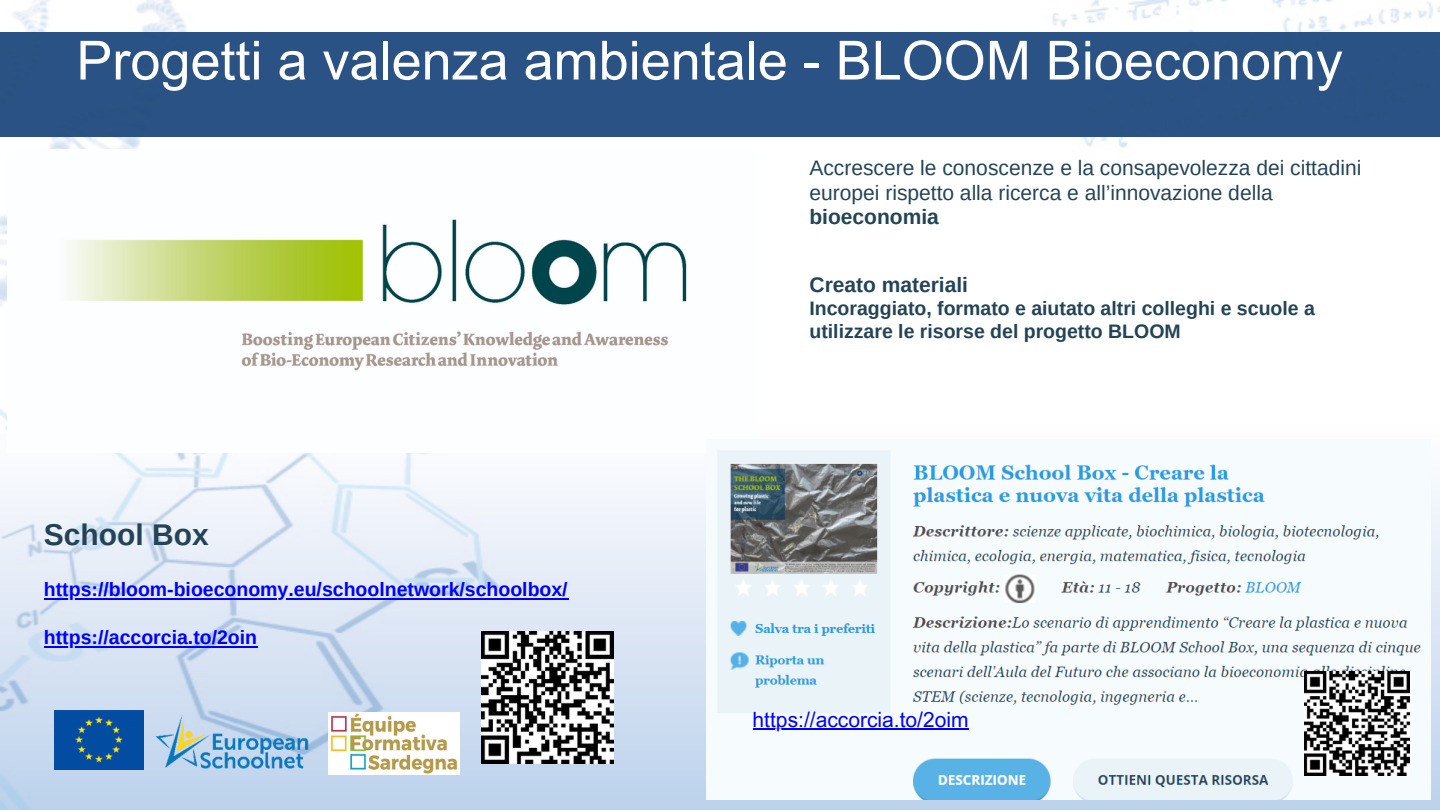
<style>
.page{position:relative;width:1440px;height:810px;background:#fff}
.page>*{position:absolute;margin:0;border:0;box-sizing:border-box;transform-origin:0 0}
.t1{font:54px "Arial MT Pro";color:#fff}
.t2{font:700 30px "Arimo";color:#234457}
.t3{font:21px/24.8px "Arimo";color:#234457}
.t4{font:700 21px "Arimo";color:#234457}
.t5{font:21px "Arial MT Pro";color:#00f}
.t6{font:700 19.5px/23.2px "Arimo";color:#234457}
.t7{font:700 19.5px "Arimo";color:#00f}
</style>
<div class="page">
<img style="left:0;top:0;width:1440px;height:810px">
<img style="left:55px;top:711px;width:88px;height:58px">
<img style="left:149px;top:707px;width:165px;height:67px">
<div style="left:0;top:32px;width:1440px;height:105px;background:#2b5284"></div>
<img style="left:7px;top:150px;width:751px;height:303px">
<img style="left:706px;top:439px;width:725px;height:360px">
<hr style="left:753px;top:729px;width:216px;height:1px;background:#00f">
<img style="left:1305px;top:672px;width:104px;height:104px">
<hr style="left:44px;top:598px;width:524px;height:1px;background:#00f">
<hr style="left:44px;top:646px;width:213px;height:1px;background:#00f">
<img style="left:482px;top:632px;width:132px;height:132px">
<img style="left:328px;top:712px;width:131px;height:63px">
<h1 class="t1" style="left:76px;top:40px;width:1268px">Progetti a valenza ambientale - BLOOM Bioeconomy</h1>
<p class="t3" style="left:810px;top:155px;width:553px">Accrescere le conoscenze e la consapevolezza dei cittadini europei rispetto alla ricerca e all’innovazione della</p>
<p class="t4" style="left:810px;top:205px;width:131px">bioeconomia</p>
<h2 class="t2" style="left:44px;top:518px;width:166px">School Box</h2>
<p class="t7" style="left:44px;top:579px;width:525px">https://bloom-bioeconomy.eu/schoolnetwork/schoolbox/</p>
<p class="t7" style="left:44px;top:627px;width:215px">https://accorcia.to/2oin</p>
<p class="t4" style="left:810px;top:273px;width:160px">Creato materiali</p>
<p class="t6" style="left:810px;top:297px;width:507px">Incoraggiato, formato e aiutato altri colleghi e scuole a utilizzare le risorse del progetto BLOOM</p>
<p class="t5" style="left:753px;top:712px;width:217px">https://accorcia.to/2oim</p>
</div>
